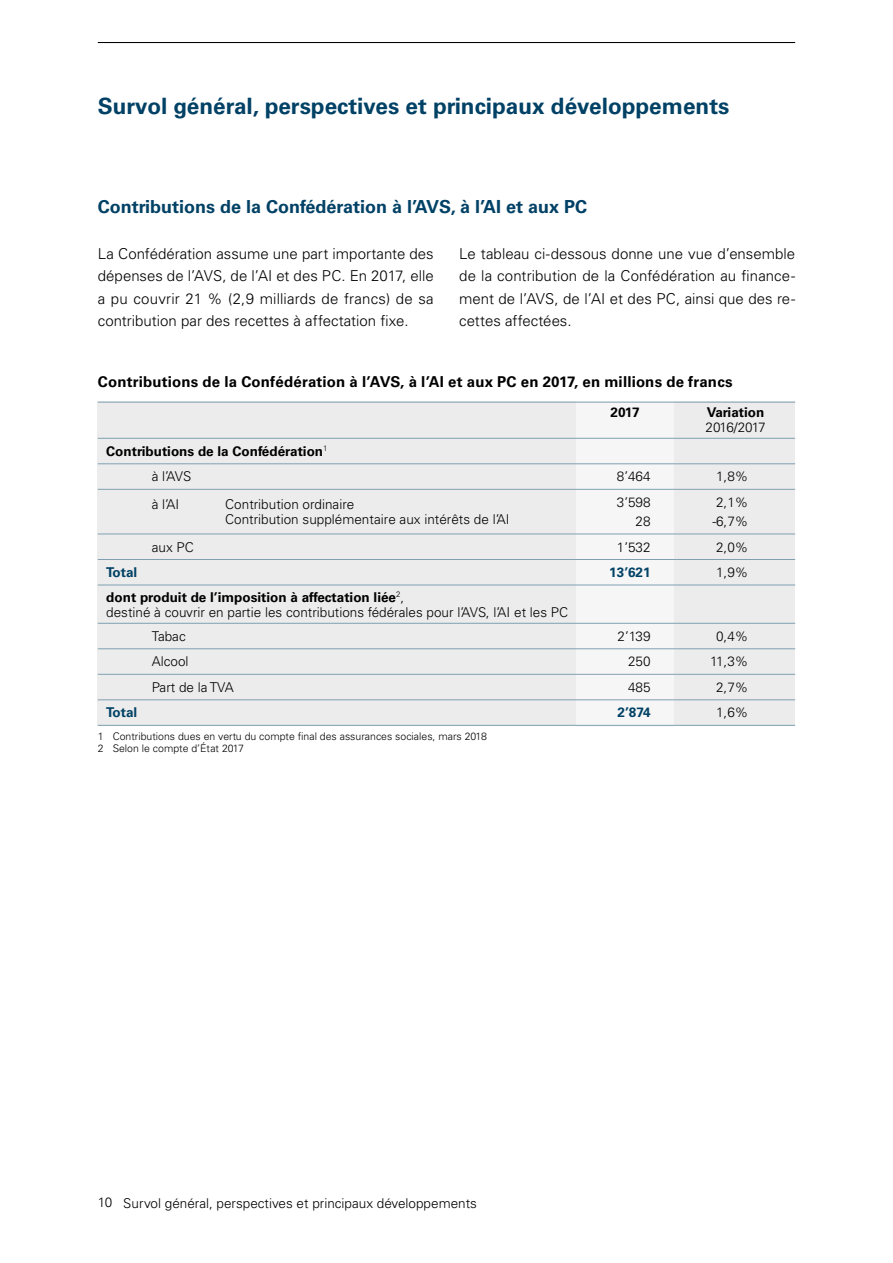
<style>
.page{position:relative;width:893px;height:1263px;background:#fff}
.page>*{position:absolute;margin:0;border:0;box-sizing:border-box;transform-origin:0 0}
._02_Titel_DE{font:700 22.5px "Univers LT Std";color:#004165}
._03_Untertitel_FR{font:700 18px "Univers LT Std";color:#004165}
._01__Lauftext_FR{font:300 15px/22.5px "Univers LT Std";color:#000;text-align:justify}
._01__Lauftext_FR-2{font:700 15px "Univers LT Std";letter-spacing:.015em;color:#000}
._10_Fusszeile_links{font:300 13.5px "Univers LT Std";color:#000}
._01__Lauftext_DE{font:700 13.5px/15px "Univers LT Std";color:#000}
._01__Lauftext_DE-2{font:300 13.5px "Univers LT Std";color:#000}
._01__Lauftext_DE-3{font:700 13.5px "Univers LT Std";color:#004165}
._06_Fussnoten_FR{font:300 10.5px "Univers LT Std";color:#000}
.s1{font-weight:300}
</style>
<div class="page">
<hr style="left:98px;top:42px;width:697px;height:1px;background:#000">
<div style="left:98px;top:401px;width:697px;height:325px;background:#ececec"></div>
<div style="left:576px;top:401px;width:98px;height:325px;background:#f6f6f6"></div>
<hr style="left:574px;top:463px;width:102px;height:1px;background:#80a0b2">
<hr style="left:676px;top:463px;width:119px;height:1px;background:#80a0b2">
<hr style="left:574px;top:489px;width:102px;height:1px;background:#80a0b2">
<hr style="left:676px;top:489px;width:119px;height:1px;background:#80a0b2">
<hr style="left:574px;top:534px;width:102px;height:1px;background:#80a0b2">
<hr style="left:676px;top:534px;width:119px;height:1px;background:#80a0b2">
<hr style="left:574px;top:559px;width:102px;height:1px;background:#80a0b2">
<hr style="left:676px;top:559px;width:119px;height:1px;background:#80a0b2">
<hr style="left:574px;top:585px;width:102px;height:1px;background:#80a0b2">
<hr style="left:676px;top:585px;width:119px;height:1px;background:#80a0b2">
<hr style="left:574px;top:623px;width:102px;height:1px;background:#80a0b2">
<hr style="left:676px;top:623px;width:119px;height:1px;background:#80a0b2">
<hr style="left:574px;top:648px;width:102px;height:1px;background:#80a0b2">
<hr style="left:676px;top:648px;width:119px;height:1px;background:#80a0b2">
<hr style="left:574px;top:674px;width:102px;height:1px;background:#80a0b2">
<hr style="left:676px;top:674px;width:119px;height:1px;background:#80a0b2">
<hr style="left:574px;top:699px;width:102px;height:1px;background:#80a0b2">
<hr style="left:676px;top:699px;width:119px;height:1px;background:#80a0b2">
<hr style="left:574px;top:725px;width:102px;height:1px;background:#80a0b2">
<hr style="left:676px;top:725px;width:119px;height:1px;background:#80a0b2">
<hr style="left:98px;top:402px;width:476px;height:1px;background:#80a0b2">
<hr style="left:574px;top:402px;width:102px;height:1px;background:#80a0b2">
<hr style="left:676px;top:402px;width:119px;height:1px;background:#80a0b2">
<hr style="left:98px;top:438px;width:476px;height:1px;background:#80a0b2">
<hr style="left:574px;top:438px;width:102px;height:1px;background:#80a0b2">
<hr style="left:676px;top:438px;width:119px;height:1px;background:#80a0b2">
<hr style="left:98px;top:463px;width:476px;height:1px;background:#80a0b2">
<hr style="left:98px;top:489px;width:476px;height:1px;background:#80a0b2">
<hr style="left:98px;top:534px;width:476px;height:1px;background:#80a0b2">
<hr style="left:98px;top:559px;width:476px;height:1px;background:#80a0b2">
<hr style="left:98px;top:585px;width:476px;height:1px;background:#80a0b2">
<hr style="left:98px;top:623px;width:476px;height:1px;background:#80a0b2">
<hr style="left:98px;top:648px;width:476px;height:1px;background:#80a0b2">
<hr style="left:98px;top:674px;width:476px;height:1px;background:#80a0b2">
<hr style="left:98px;top:699px;width:476px;height:1px;background:#80a0b2">
<hr style="left:98px;top:725px;width:476px;height:1px;background:#80a0b2">
<p class="_02_Titel_DE" style="left:98px;top:93px;width:633px">Survol général, perspectives et principaux développements</p>
<p class="_03_Untertitel_FR" style="left:98px;top:196px;width:491px">Contributions de la Confédération à l’AVS, à l’AI et aux PC</p>
<p class="_01__Lauftext_FR" style="left:98px;top:242px;width:337px">La Confédération assume une part importante des dépenses de l’AVS, de l’AI et des PC. En 2017, elle a pu couvrir 21 % (2,9 milliards de francs) de sa contribution par des recettes à affectation fixe.</p>
<p class="_01__Lauftext_FR" style="left:459px;top:242px;width:337px">Le tableau ci-dessous donne une vue d’ensemble de la contribution de la Confédération au finance&shy;ment de l’AVS, de l’AI et des PC, ainsi que des re&shy;cettes affectées.</p>
<p class="_01__Lauftext_FR-2" style="left:98px;top:373px;width:636px">Contributions de la Confédération à l’AVS, à l’AI et aux PC en 2017, en millions de francs</p>
<p class="_01__Lauftext_DE" style="left:611px;top:405px;width:30px">2017</p>
<p class="_01__Lauftext_DE" style="left:706px;top:405px;width:62px">Variation<br><span class="s1">2016/2017</span></p>
<p class="_01__Lauftext_DE" style="left:106px;top:444px;width:223px">Contributions de la Confédération<sup>1</sup></p>
<p class="_10_Fusszeile_links" style="left:152px;top:468px;width:41px">à l’AVS</p>
<p class="_01__Lauftext_DE-2" style="left:617px;top:468px;width:35px">8’464</p>
<p class="_01__Lauftext_DE-2" style="left:716px;top:468px;width:34px">1,8%</p>
<p class="_10_Fusszeile_links" style="left:152px;top:496px;width:29px">à l’AI</p>
<p class="_10_Fusszeile_links" style="left:225px;top:496px;width:131px">Contribution ordinaire</p>
<p class="_10_Fusszeile_links" style="left:225px;top:511px;width:286px">Contribution supplémentaire aux intérêts de l’AI</p>
<p class="_01__Lauftext_DE-2" style="left:617px;top:494px;width:35px">3’598</p>
<p class="_01__Lauftext_DE-2" style="left:636px;top:513px;width:17px">28</p>
<p class="_01__Lauftext_DE-2" style="left:716px;top:494px;width:34px">2,1%</p>
<p class="_01__Lauftext_DE-2" style="left:712px;top:513px;width:38px">-6,7%</p>
<p class="_10_Fusszeile_links" style="left:152px;top:539px;width:44px">aux PC</p>
<p class="_01__Lauftext_DE-2" style="left:617px;top:539px;width:35px">1’532</p>
<p class="_01__Lauftext_DE-2" style="left:716px;top:539px;width:34px">2,0%</p>
<p class="_01__Lauftext_DE-3" style="left:106px;top:564px;width:32px">Total</p>
<p class="_01__Lauftext_DE-3" style="left:609px;top:564px;width:43px">13’621</p>
<p class="_01__Lauftext_DE-2" style="left:716px;top:564px;width:34px">1,9%</p>
<p class="_01__Lauftext_DE" style="left:106px;top:589px;width:299px">dont produit de l’imposition à affectation liée<sup>2</sup><span class="s1">,</span></p>
<p class="_10_Fusszeile_links" style="left:106px;top:604px;width:463px">destiné à couvrir en partie les contributions fédérales pour l’AVS, l’AI et les PC</p>
<p class="_10_Fusszeile_links" style="left:152px;top:628px;width:35px">Tabac</p>
<p class="_01__Lauftext_DE-2" style="left:617px;top:628px;width:35px">2’139</p>
<p class="_01__Lauftext_DE-2" style="left:716px;top:628px;width:34px">0,4%</p>
<p class="_10_Fusszeile_links" style="left:152px;top:653px;width:38px">Alcool</p>
<p class="_01__Lauftext_DE-2" style="left:628px;top:653px;width:24px">250</p>
<p class="_01__Lauftext_DE-2" style="left:710px;top:653px;width:40px">11,3%</p>
<p class="_10_Fusszeile_links" style="left:152px;top:679px;width:83px">Part de la TVA</p>
<p class="_01__Lauftext_DE-2" style="left:628px;top:679px;width:24px">485</p>
<p class="_01__Lauftext_DE-2" style="left:716px;top:679px;width:34px">2,7%</p>
<p class="_01__Lauftext_DE-3" style="left:106px;top:705px;width:32px">Total</p>
<p class="_01__Lauftext_DE-3" style="left:618px;top:705px;width:35px">2’874</p>
<p class="_01__Lauftext_DE-2" style="left:716px;top:704px;width:34px">1,6%</p>
<p class="_06_Fussnoten_FR" style="left:98px;top:730px;width:391px">1 Contributions dues en vertu du compte final des assurances sociales, mars 2018</p>
<p class="_06_Fussnoten_FR" style="left:98px;top:742px;width:148px">2 Selon le compte d’État 2017</p>
<p class="_10_Fusszeile_links" style="left:98px;top:1194px;width:16px">10</p>
<p class="_10_Fusszeile_links" style="left:123px;top:1195px;width:355px">Survol général, perspectives et principaux développements</p>
</div>
